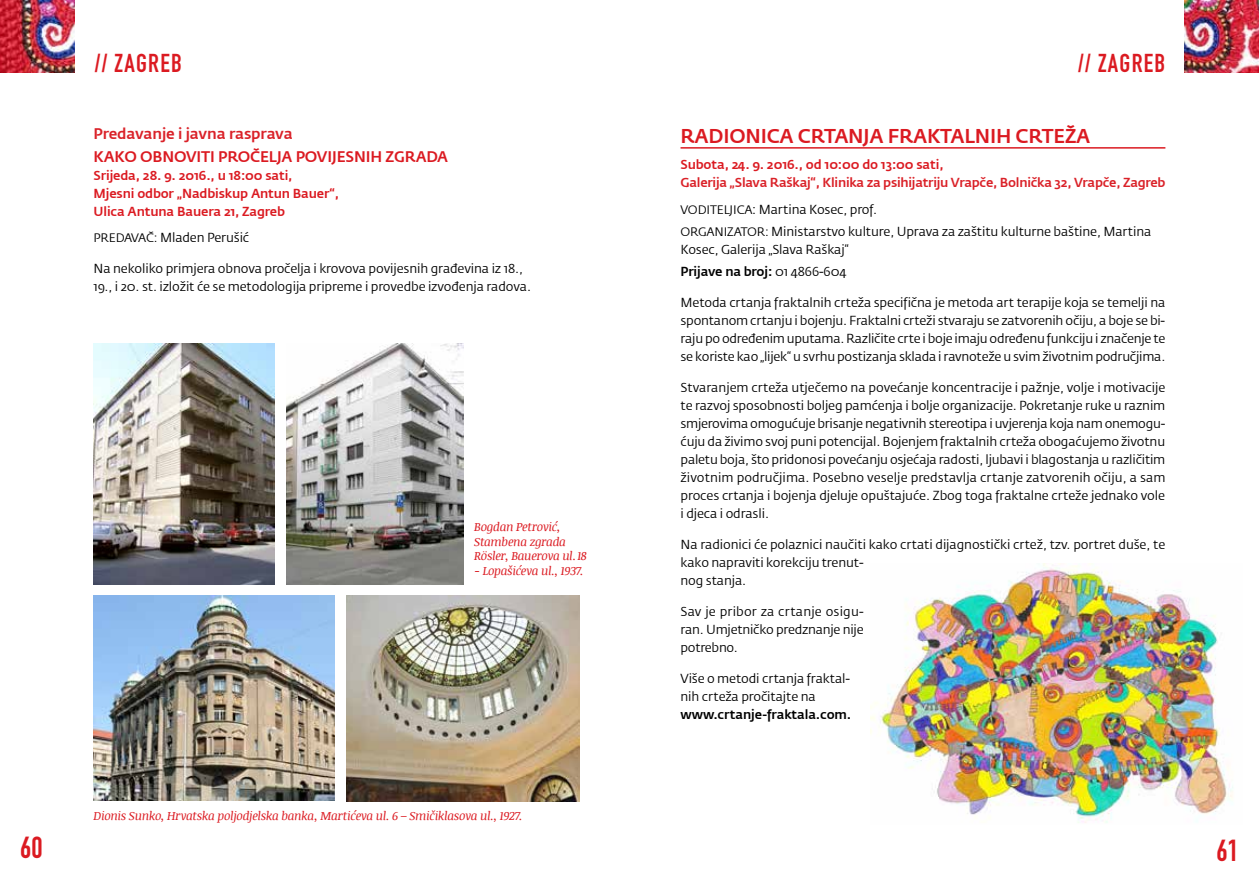
<style>
.page{position:relative;width:1259px;height:885px;background:#fff}
.page>*{position:absolute;margin:0;border:0;box-sizing:border-box;transform-origin:0 0}
.t1{font:30px "DIN Engschrift Standard";color:#db1a21}
.t2{font:25.5px "DIN Engschrift Standard";letter-spacing:.05em;color:#db1a21}
.t3{font:500 19.5px "Fedra Sans Pro";letter-spacing:-.01em;color:#db1a21}
.t4{font:500 15px "Fedra Sans Pro";letter-spacing:-.01em;color:#db1a21}
.t5{font:500 15px "Fedra Sans Pro";letter-spacing:-.01em;color:#da2128}
.t6{font:12.75px/18px "Fedra Sans Pro Normal";letter-spacing:-.01em;color:#000}
.t7{font:500 12.75px/18px "Fedra Sans Pro";letter-spacing:-.01em;color:#db1a21}
.t8{font:500 12.75px "Fedra Sans Pro";letter-spacing:-.02em;color:#da2128}
.t9{font:500 12.75px "Fedra Sans Pro";letter-spacing:-.01em;color:#000}
.t10{font:italic 12px/14.4px "Noticia Text";letter-spacing:-.025em;color:#db1a21}
.s1{font-size:12px}
.s2{font-family:"Fedra Sans Pro Normal";font-weight:400}
</style>
<div class="page">
<img style="left:0;top:0;width:74px;height:72px">
<img style="left:1184px;top:0;width:75px;height:72px">
<hr style="left:680px;top:147px;width:485px;height:2px;background:#db1a21">
<img style="left:870px;top:563px;width:363px;height:260px">
<img style="left:94px;top:596px;width:241px;height:204px">
<img style="left:94px;top:343px;width:180px;height:241px">
<img style="left:346px;top:596px;width:234px;height:205px">
<img style="left:286px;top:343px;width:178px;height:241px">
<h2 class="t2" style="left:95px;top:48px;width:89px">// ZAGREB</h2>
<p class="t5" style="left:94px;top:125px;width:201px">Predavanje i javna rasprava</p>
<p class="t4" style="left:94px;top:147px;width:356px">KAKO OBNOVITI PROČELJA POVIJESNIH ZGRADA</p>
<p class="t7" style="left:94px;top:166px;width:247px">Srijeda, 28. 9. 2016., u 18:00 sati,<br>Mjesni odbor „Nadbiskup Antun Bauer“,<br>Ulica Antuna Bauera 21, Zagreb</p>
<p class="t6" style="left:94px;top:229px;width:157px"><span class="s1">PREDAVAČ:</span> Mladen Perušić</p>
<p class="t6" style="left:94px;top:260px;width:439px">Na nekoliko primjera obnova pročelja i krovova povijesnih građevina iz 18.,<br>19., i 20. st. izložit će se metodologija pripreme i provedbe izvođenja radova.</p>
<p class="t10" style="left:474px;top:519px;width:114px">Bogdan Petrović,<br>Stambena zgrada<br>Rösler, Bauerova ul.18</p>
<p class="t10" style="left:474px;top:563px;width:111px">- Lopašićeva ul., 1937.</p>
<p class="t10" style="left:94px;top:807px;width:431px">Dionis Sunko, Hrvatska poljodjelska banka, Martićeva ul. 6 – Smičiklasova ul., 1927.</p>
<h2 class="t2" style="left:1078px;top:48px;width:89px">// ZAGREB</h2>
<h3 class="t3" style="left:680px;top:124px;width:411px">RADIONICA CRTANJA FRAKTALNIH CRTEŽA</h3>
<p class="t7" style="left:680px;top:156px;width:265px">Subota, 24. 9. 2016., od 10:00 do 13:00 sati,</p>
<p class="t8" style="left:680px;top:175px;width:486px">Galerija „Slava Raškaj“, Klinika za psihijatriju Vrapče, Bolnička 32, Vrapče, Zagreb</p>
<p class="t6" style="left:680px;top:198px;width:472px;line-height:22.2px"><span class="s1">VODITELJICA</span>: Martina Kosec, prof.<br><span class="s1">ORGANIZATOR:</span> Ministarstvo kulture, Uprava za zaštitu kulturne baštine, Martina</p>
<p class="t6" style="left:680px;top:241px;width:170px">Kosec, Galerija „Slava Raškaj“</p>
<p class="t9" style="left:680px;top:264px;width:168px">Prijave na broj: <span class="s2">01 4866-604</span></p>
<p class="t6" style="left:680px;top:294px;width:486px;text-align:justify">Metoda crtanja fraktalnih crteža specifična je metoda art terapije koja se temelji na spontanom crtanju i bojenju. Fraktalni crteži stvaraju se zatvorenih očiju, a boje se bi&shy;raju po određenim uputama. Različite crte i boje imaju određenu funkciju i značenje te se koriste kao „lijek“ u svrhu postizanja sklada i ravnoteže u svim životnim područjima.</p>
<p class="t6" style="left:680px;top:379px;width:486px;text-align:justify">Stvaranjem crteža utječemo na povećanje koncentracije i pažnje, volje i motivacije te razvoj sposobnosti boljeg pamćenja i bolje organizacije. Pokretanje ruke u raznim smjerovima omogućuje brisanje negativnih stereotipa i uvjerenja koja nam onemogu&shy;ćuju da živimo svoj puni potencijal. Bojenjem fraktalnih crteža obogaćujemo životnu paletu boja, što pridonosi povećanju osjećaja radosti, ljubavi i blagostanja u različitim životnim područjima. Posebno veselje predstavlja crtanje zatvorenih očiju, a sam proces crtanja i bojenja djeluje opuštajuće. Zbog toga fraktalne crteže jednako vole i djeca i odrasli.</p>
<p class="t6" style="left:680px;top:535px;width:486px">Na radionici će polaznici naučiti kako crtati dijagnostički crtež, tzv. portret duše, te kako napraviti korekciju trenut-<br>nog stanja.</p>
<p class="t6" style="left:680px;top:602px;width:185px;text-align:justify">Sav je pribor za crtanje osigu&shy;ran. Umjetničko predznanje nije potrebno.</p>
<p class="t6" style="left:680px;top:669px;width:171px">Više o metodi crtanja fraktal&shy;nih crteža pročitajte na</p>
<p class="t9" style="left:680px;top:706px;width:172px">www.crtanje-fraktala.com.</p>
<h1 class="t1" style="left:20px;top:829px;width:24px">60</h1>
<h1 class="t1" style="left:1216px;top:832px;width:24px">61</h1>
</div>
